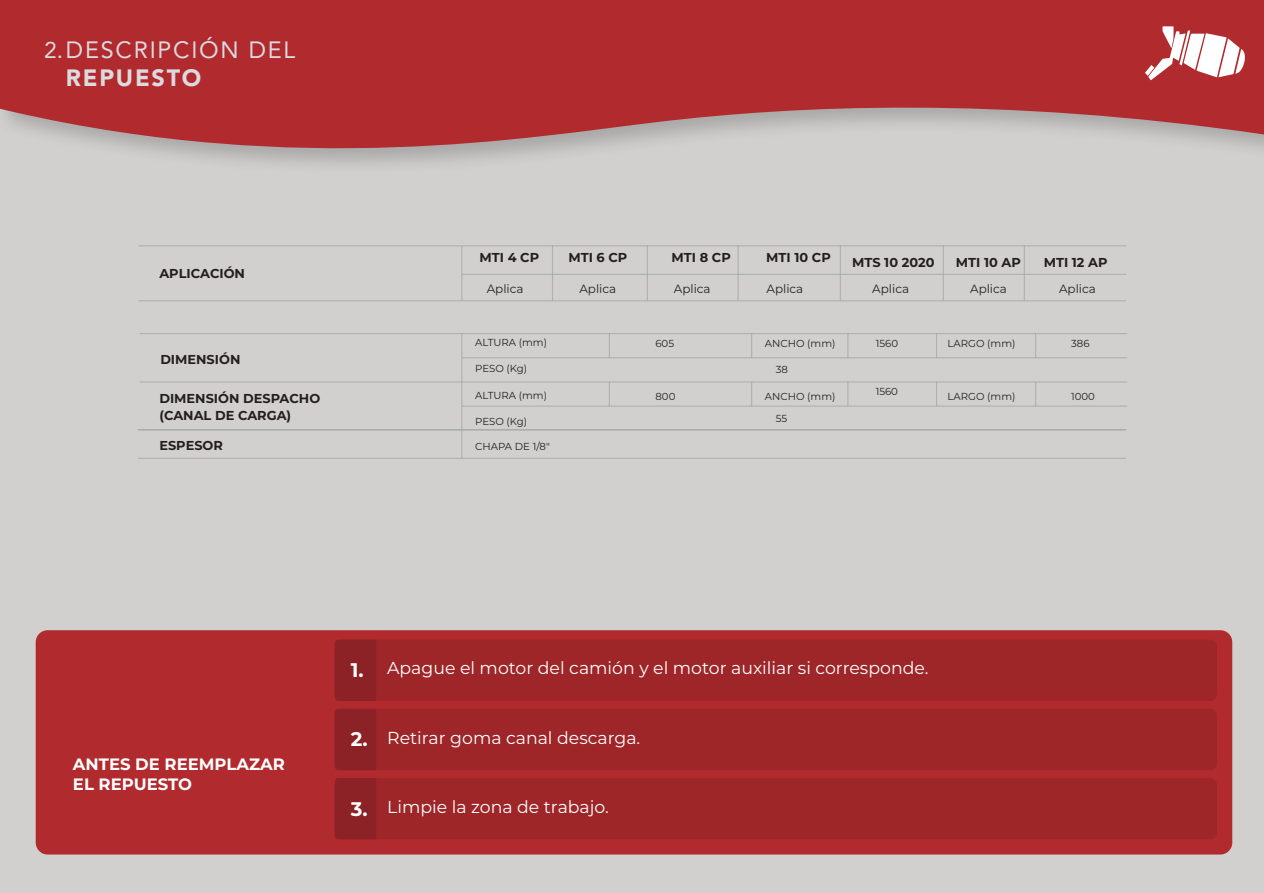
<style>
.page{position:relative;width:1264px;height:893px;background:#fff}
.page>*{position:absolute;margin:0;border:0;box-sizing:border-box;transform-origin:0 0}
.t1{font:23.4px/28px "Avenir LT Std";letter-spacing:.075em;color:#dbdadf}
.t2{font:17.25px "Montserrat";color:#fff}
.t3{font:700 16.5px/19.8px "Montserrat";color:#fff}
.t4{font:700 12.9px/16.5px "Montserrat";color:#231f20}
.t5{font:12px "Montserrat";color:#231f20}
.t6{font:10.2px "Montserrat";color:#231f20}
.s1{font-size:22.65px}
.s2{font-weight:900}
.s3{font-weight:700;font-size:19.65px}
</style>
<div class="page">
<div style="left:0;top:0;width:1263px;height:892px;background:#d1d0cf"></div>
<svg style="left:0;top:0;width:1264px;height:177px;fill:#b12a2d"></svg>
<div style="left:36px;top:630px;width:1196px;height:224px;background:#b12a2d;border-radius:12px"></div>
<svg style="left:1148px;top:26px;width:97px;height:54px;background:#d79394"></svg>
<svg style="left:1145px;top:65px;width:9px;height:11px"></svg>
<div style="left:335px;top:708px;width:882px;height:62px;background:#9e2629;border-radius:7px"></div>
<div style="left:335px;top:639px;width:882px;height:61px;background:#9e2629;border-radius:7px"></div>
<div style="left:335px;top:708px;width:41px;height:62px;background:#8c2225"></div>
<div style="left:335px;top:639px;width:41px;height:61px;background:#8c2225"></div>
<div style="left:335px;top:777px;width:882px;height:62px;background:#9e2629;border-radius:7px"></div>
<div style="left:335px;top:777px;width:41px;height:62px;background:#8c2225"></div>
<hr style="left:552px;top:245px;width:1px;height:56px;background:#999e9f">
<hr style="left:647px;top:245px;width:1px;height:56px;background:#999e9f">
<hr style="left:737px;top:245px;width:2px;height:56px;background:#999e9f">
<hr style="left:840px;top:245px;width:1px;height:56px;background:#999e9f">
<hr style="left:943px;top:245px;width:1px;height:56px;background:#999e9f">
<hr style="left:1024px;top:245px;width:1px;height:56px;background:#999e9f">
<hr style="left:462px;top:274px;width:664px;height:1px;background:#999e9f">
<hr style="left:139px;top:245px;width:987px;height:1px;background:#999e9f">
<hr style="left:139px;top:300px;width:987px;height:1px;background:#999e9f">
<hr style="left:461px;top:246px;width:1px;height:55px;background:#999e9f">
<hr style="left:138px;top:457px;width:988px;height:2px;background:#999e9f">
<hr style="left:461px;top:333px;width:1px;height:125px;background:#999e9f">
<svg style="left:609px;top:382px;width:1px;height:23px"></svg>
<svg style="left:751px;top:382px;width:1px;height:23px"></svg>
<svg style="left:847px;top:382px;width:1px;height:23px"></svg>
<svg style="left:936px;top:382px;width:1px;height:23px"></svg>
<svg style="left:1035px;top:382px;width:1px;height:23px"></svg>
<svg style="left:609px;top:334px;width:1px;height:23px"></svg>
<svg style="left:751px;top:334px;width:1px;height:23px"></svg>
<svg style="left:847px;top:334px;width:1px;height:23px"></svg>
<svg style="left:936px;top:334px;width:1px;height:23px"></svg>
<svg style="left:1035px;top:334px;width:1px;height:23px"></svg>
<hr style="left:462px;top:357px;width:665px;height:1px;background:#999e9f">
<hr style="left:462px;top:405px;width:665px;height:1px;background:#999e9f">
<hr style="left:140px;top:333px;width:987px;height:1px;background:#999e9f">
<hr style="left:138px;top:429px;width:988px;height:1px;background:#999e9f">
<hr style="left:140px;top:381px;width:987px;height:1px;background:#999e9f">
<h1 class="t1" style="left:66px;top:36px;width:231px;text-indent:-22px"><span class="s1">2.</span>DESCRIPCIÓN DEL<br><span class="s2">REPUESTO</span></h1>
<p class="t4" style="left:159px;top:264px;width:87px">APLICACIÓN</p>
<p class="t4" style="left:160px;top:350px;width:82px">DIMENSIÓN</p>
<p class="t4" style="left:159px;top:390px;width:162px">DIMENSIÓN DESPACHO (CANAL DE CARGA)</p>
<p class="t4" style="left:480px;top:249px;width:61px">MTI 4 CP</p>
<p class="t4" style="left:568px;top:249px;width:60px">MTI 6 CP</p>
<p class="t4" style="left:671px;top:249px;width:61px">MTI 8 CP</p>
<p class="t4" style="left:766px;top:249px;width:66px">MTI 10 CP</p>
<p class="t4" style="left:852px;top:253px;width:84px">MTS 10 2020</p>
<p class="t4" style="left:956px;top:253px;width:66px">MTI 10 AP</p>
<p class="t4" style="left:1044px;top:253px;width:65px">MTI 12 AP</p>
<p class="t5" style="left:487px;top:281px;width:38px">Aplica</p>
<p class="t5" style="left:579px;top:281px;width:38px">Aplica</p>
<p class="t5" style="left:674px;top:281px;width:38px">Aplica</p>
<p class="t5" style="left:766px;top:281px;width:38px">Aplica</p>
<p class="t5" style="left:872px;top:281px;width:38px">Aplica</p>
<p class="t5" style="left:970px;top:281px;width:38px">Aplica</p>
<p class="t5" style="left:1059px;top:281px;width:38px">Aplica</p>
<p class="t6" style="left:475px;top:335px;width:73px">ALTURA (mm)</p>
<p class="t6" style="left:475px;top:361px;width:54px">PESO (Kg)</p>
<p class="t6" style="left:475px;top:388px;width:73px">ALTURA (mm)</p>
<p class="t6" style="left:475px;top:414px;width:54px">PESO (Kg)</p>
<p class="t6" style="left:655px;top:336px;width:20px">605</p>
<p class="t6" style="left:655px;top:389px;width:21px">800</p>
<p class="t6" style="left:765px;top:336px;width:72px">ANCHO (mm)</p>
<p class="t6" style="left:776px;top:362px;width:14px">38</p>
<p class="t6" style="left:765px;top:389px;width:72px">ANCHO (mm)</p>
<p class="t6" style="left:776px;top:411px;width:13px">55</p>
<p class="t6" style="left:876px;top:336px;width:24px">1560</p>
<p class="t6" style="left:876px;top:385px;width:24px">1560</p>
<p class="t6" style="left:947px;top:336px;width:69px">LARGO (mm)</p>
<p class="t6" style="left:947px;top:389px;width:69px">LARGO (mm)</p>
<p class="t6" style="left:1071px;top:336px;width:20px">386</p>
<p class="t6" style="left:1071px;top:389px;width:25px">1000</p>
<p class="t4" style="left:159px;top:436px;width:65px">ESPESOR</p>
<p class="t6" style="left:475px;top:439px;width:76px">CHAPA DE 1/8"</p>
<h2 class="t2" style="left:351px;top:656px;width:579px"><span class="s3">1.</span> Apague el motor del camión y el motor auxiliar si corresponde.</h2>
<h3 class="t3" style="left:73px;top:753px;width:213px">ANTES DE REEMPLAZAR<br>EL REPUESTO</h3>
<h2 class="t2" style="left:351px;top:725px;width:291px"><span class="s3">2.</span> Retirar goma canal descarga.</h2>
<h2 class="t2" style="left:351px;top:794px;width:259px"><span class="s3">3.</span> Limpie la zona de trabajo.</h2>
</div>
